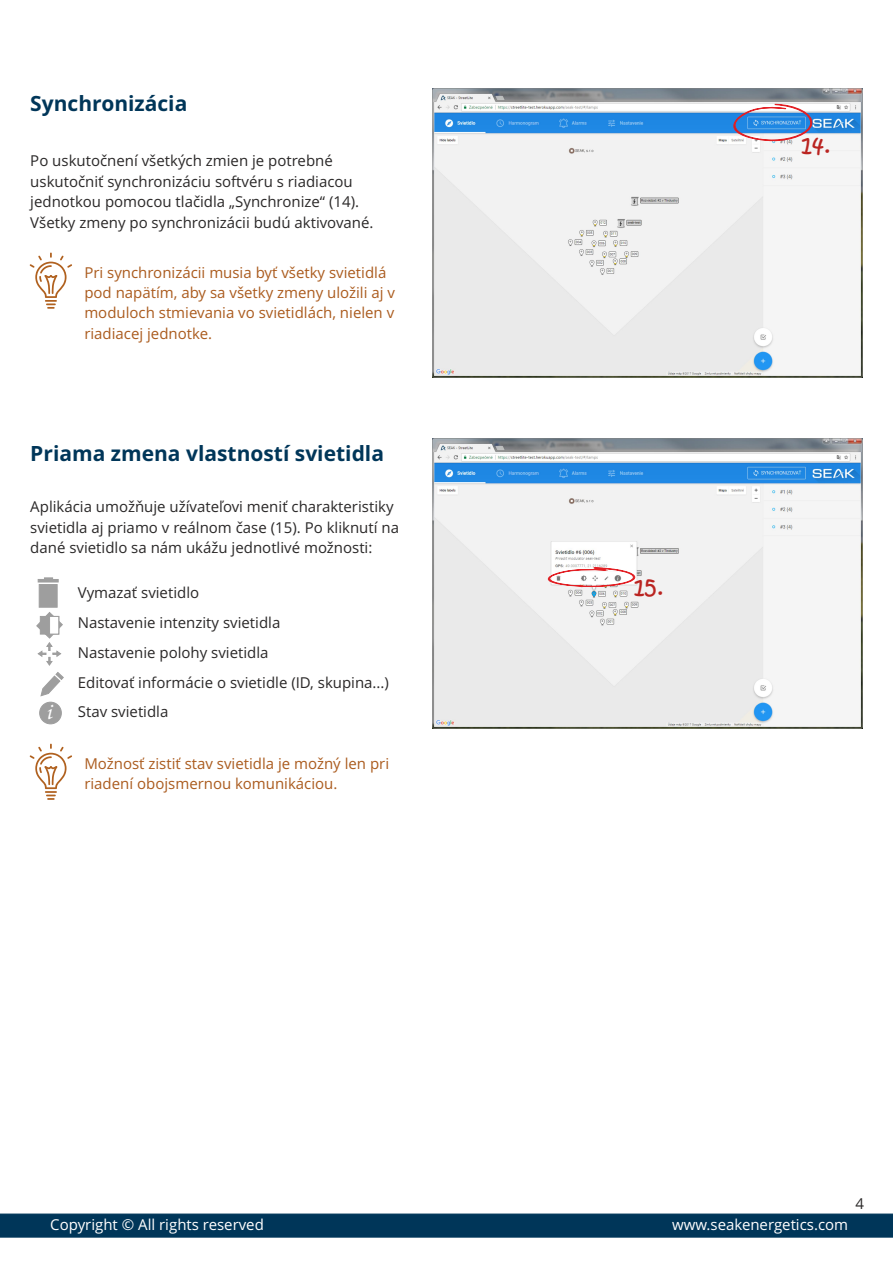
<style>
.page{position:relative;width:893px;height:1263px;background:#fff}
.page>*{position:absolute;margin:0;border:0;box-sizing:border-box;transform-origin:0 0}
.t1{font:24px "Kristen ITC";color:#ba2421}
.t2{font:italic 500 22.8px "Zapf Chancery";color:#fff}
.t3{font:700 21px "Open Sans";color:#003659}
.t4{font:15px/20.4px "Open Sans";color:#2b2929}
.t5{font:15px/20.4px "Open Sans";color:#ab5c1f}
.t6{font:15px "Open Sans";color:#fff}
</style>
<div class="page">
<svg style="left:0;top:1213px;width:893px;height:25px;background:#093d5f"></svg>
<img style="left:433px;top:88px;width:430px;height:289px">
<svg style="left:731px;top:104px;width:83px;height:37px"></svg>
<img style="left:433px;top:439px;width:430px;height:289px">
<svg style="left:37px;top:578px;width:26px;height:87px"></svg>
<svg style="left:41px;top:672px;width:23px;height:24px"></svg>
<div style="left:40px;top:702px;width:21px;height:22px;background:#9e9e9e;border:1px solid #9e9e9e;border-radius:50%"></div>
<svg style="left:545px;top:568px;width:92px;height:19px"></svg>
<svg style="left:30px;top:253px;width:42px;height:56px"></svg>
<svg style="left:30px;top:744px;width:42px;height:56px"></svg>
<h3 class="t3" style="left:30px;top:95px;width:159px">Synchronizácia</h3>
<p class="t4" style="left:30px;top:152px;width:345px">Po uskutočnení všetkých zmien je potrebné uskutočniť synchronizáciu softvéru s riadiacou jednotkou pomocou tlačidla „Synchronize“ (14).<br>Všetky zmeny po synchronizácii budú aktivované.</p>
<p class="t5" style="left:84px;top:263px;width:312px">Pri synchronizácii musia byť všetky svietidlá pod napätím, aby sa všetky zmeny uložili aj v moduloch stmievania vo svietidlách, nielen v riadiacej jednotke.</p>
<h3 class="t3" style="left:30px;top:445px;width:355px">Priama zmena vlastností svietidla</h3>
<p class="t4" style="left:30px;top:498px;width:370px">Aplikácia umožňuje užívateľovi meniť charakteristiky svietidla aj priamo v reálnom čase (15). Po kliknutí na dané svietidlo sa nám ukážu jednotlivé možnosti:</p>
<h2 class="t2" style="left:46px;top:702px;width:7px">i</h2>
<p class="t4" style="left:78px;top:579px;width:313px;line-height:29.7px">Vymazať svietidlo<br>Nastavenie intenzity svietidla<br>Nastavenie polohy svietidla<br>Editovať informácie o svietidle (ID, skupina...)<br>Stav svietidla</p>
<h1 class="t1" style="left:634px;top:572px;width:32px">15.</h1>
<p class="t5" style="left:84px;top:755px;width:306px">Možnosť zistiť stav svietidla je možný len pri riadení obojsmernou komunikáciou.</p>
<h1 class="t1" style="left:801px;top:129px;width:31px">14.</h1>
<p class="t6" style="left:50px;top:1219px;width:215px">Copyright © All rights reserved</p>
<p class="t6" style="left:672px;top:1219px;width:178px">www.seakenergetics.com</p>
<p class="t4" style="left:855px;top:1194px;width:10px">4</p>
</div>
